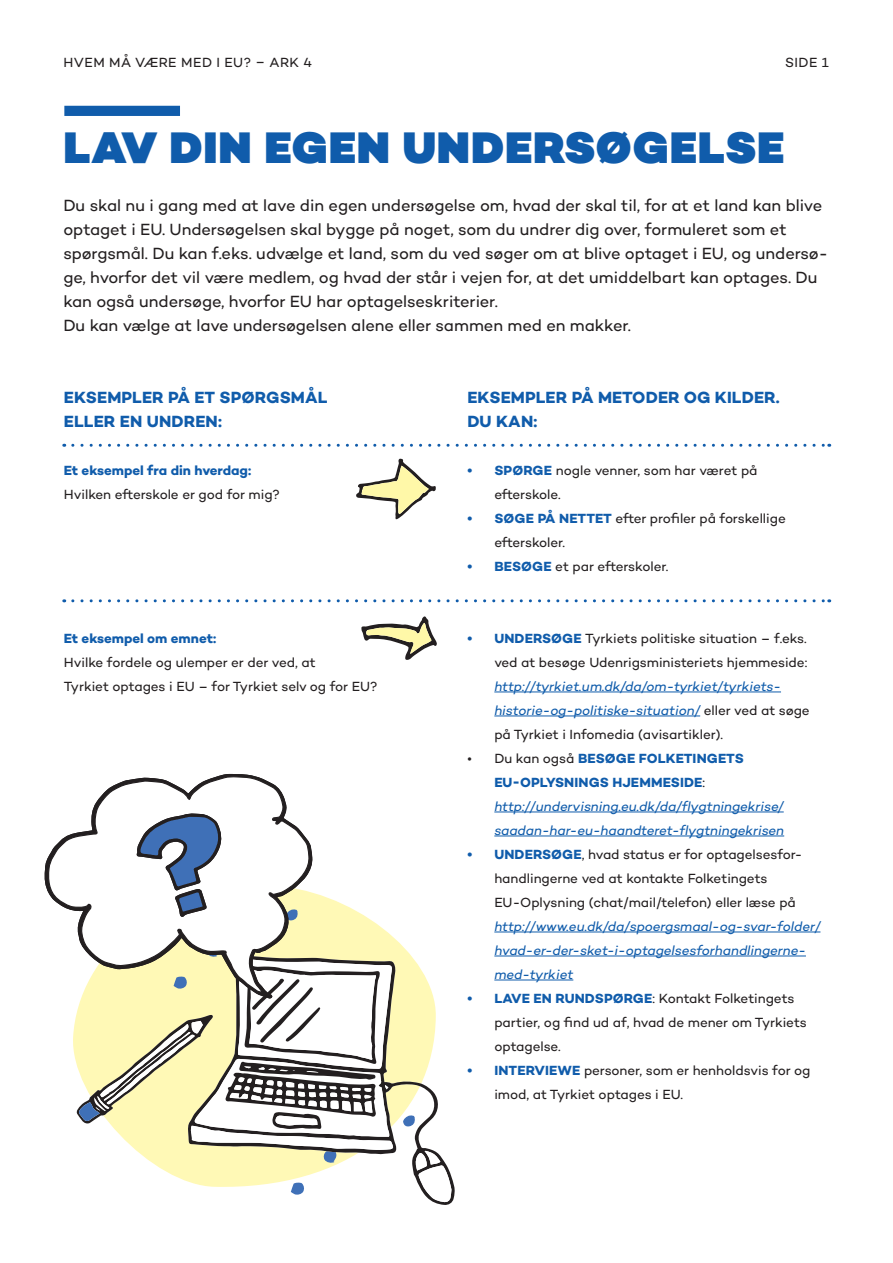
<style>
.page{position:relative;width:893px;height:1263px;background:#fff}
.page>*{position:absolute;margin:0;border:0;box-sizing:border-box;transform-origin:0 0}
.t1{font:900 45px "Campton";letter-spacing:.02em;color:#105cab}
.t2{font:16.5px/24px "Campton";letter-spacing:-.005em;color:#231f20}
.t3{font:700 16.5px "Campton";letter-spacing:.01em;color:#105cab}
.t4{font:13.5px/24px "Campton";letter-spacing:-.005em;color:#231f20}
.t5{font:italic 13.5px/24px "Campton";letter-spacing:-.005em;color:#105cab}
.t6{font:700 13.5px "Campton";letter-spacing:-.005em;color:#105cab}
.t7{font:13.5px "Campton";letter-spacing:.035em;color:#231f20}
.s1{font-weight:700;color:#105cab}
.s2{font-style:italic;color:#105cab}
.s3{font-style:normal;color:#231f20}
.s4{font-weight:700;font-style:normal}
</style>
<div class="page">
<div style="left:64px;top:106px;width:116px;height:10px;background:#105cab"></div>
<hr style="left:494px;top:692px;width:287px;height:1px;background:#105cab">
<hr style="left:494px;top:716px;width:206px;height:1px;background:#105cab">
<hr style="left:494px;top:812px;width:290px;height:1px;background:#105cab">
<hr style="left:494px;top:836px;width:290px;height:1px;background:#105cab">
<hr style="left:494px;top:932px;width:326px;height:1px;background:#105cab">
<hr style="left:494px;top:956px;width:312px;height:1px;background:#105cab">
<hr style="left:494px;top:980px;width:79px;height:1px;background:#105cab">
<svg style="left:356px;top:458px;width:80px;height:61px"></svg>
<svg style="left:361px;top:616px;width:76px;height:44px"></svg>
<svg style="left:73px;top:444px;width:757px;height:3px"></svg>
<svg style="left:73px;top:599px;width:757px;height:3px"></svg>
<svg style="left:73px;top:937px;width:337px;height:245px"></svg>
<svg style="left:188px;top:954px;width:267px;height:251px"></svg>
<svg style="left:415px;top:1150px;width:36px;height:52px"></svg>
<svg style="left:47px;top:775px;width:220px;height:218px"></svg>
<svg style="left:76px;top:781px;width:317px;height:383px"></svg>
<p class="t7" style="left:63px;top:53px;width:250px">HVEM MÅ VÆRE MED I EU? – ARK 4</p>
<p class="t4" style="left:785px;top:50px;width:45px">SIDE 1</p>
<p class="t1" style="left:64px;top:118px;width:722px">LAV DIN EGEN UNDERSØGELSE</p>
<p class="t2" style="left:63px;top:193px;width:766px">Du skal nu i gang med at lave din egen undersøgelse om, hvad der skal til, for at et land kan blive optaget i EU. Undersøgelsen skal bygge på noget, som du undrer dig over, formuleret som et spørgsmål. Du kan f.eks. udvælge et land, som du ved søger om at blive optaget i EU, og undersø&shy;ge, hvorfor det vil være medlem, og hvad der står i vejen for, at det umiddelbart kan optages. Du kan også undersøge, hvorfor EU har optagelseskriterier.</p>
<p class="t2" style="left:63px;top:313px;width:569px">Du kan vælge at lave undersøgelsen alene eller sammen med en makker.</p>
<p class="t3" style="left:64px;top:386px;width:265px">EKSEMPLER PÅ ET SPØRGSMÅL</p>
<p class="t3" style="left:64px;top:410px;width:160px">ELLER EN UNDREN:</p>
<p class="t6" style="left:64px;top:461px;width:189px">Et eksempel fra din hverdag:</p>
<p class="t4" style="left:64px;top:482px;width:218px">Hvilken efterskole er god for mig?</p>
<p class="t6" style="left:64px;top:629px;width:154px">Et eksempel om emnet:</p>
<p class="t4" style="left:64px;top:650px;width:315px">Hvilke fordele og ulemper er der ved, at<br>Tyrkiet optages i EU – for Tyrkiet selv og for EU?</p>
<p class="t3" style="left:467px;top:386px;width:314px">EKSEMPLER PÅ METODER OG KILDER.</p>
<p class="t3" style="left:467px;top:410px;width:71px">DU KAN:</p>
<p class="t4" style="left:494px;top:458px;width:265px;text-indent:-27px"><span class="s1">• SPØRGE</span> nogle venner, som har været på efterskole.</p>
<p class="t4" style="left:494px;top:506px;width:293px;text-indent:-27px"><span class="s1">• SØGE PÅ NETTET</span> efter profiler på forskellige efterskoler.</p>
<p class="t4" style="left:467px;top:554px;width:203px"><span class="s1">• BESØGE</span> et par efterskoler.</p>
<p class="t4" style="left:494px;top:626px;width:317px;text-indent:-27px"><span class="s1">• UNDERSØGE</span> Tyrkiets politiske situation – f.eks. ved at besøge Udenrigsministeriets hjemmeside: <span class="s2">http://tyrkiet.um.dk/da/om-tyrkiet/tyrkiets&shy;historie-og-politiske-situation/</span> eller ved at søge på Tyrkiet i Infomedia (avisartikler).</p>
<p class="t5" style="left:494px;top:746px;width:291px;text-indent:-27px"><span class="s3">• Du kan også</span> <span class="s4">BESØGE FOLKETINGETS EU-OPLYSNINGS HJEMMESIDE</span><span class="s3">: </span>http://undervisning.eu.dk/da/flygtningekrise/ saadan-har-eu-haandteret-flygtningekrisen</p>
<p class="t4" style="left:494px;top:842px;width:328px;text-indent:-27px"><span class="s1">• UNDERSØGE</span>, hvad status er for optagelsesfor&shy;handlingerne ved at kontakte Folketingets EU-Oplysning (chat/mail/telefon) eller læse på <span class="s2">http://www.eu.dk/da/spoergsmaal-og-svar-folder/ hvad-er-der-sket-i-optagelsesforhandlingerne&shy;med-tyrkiet</span></p>
<p class="t4" style="left:494px;top:986px;width:314px;text-indent:-27px"><span class="s1">• LAVE EN RUNDSPØRGE</span>: Kontakt Folketingets partier, og find ud af, hvad de mener om Tyrkiets optagelse.</p>
<p class="t4" style="left:494px;top:1058px;width:318px;text-indent:-27px"><span class="s1">• INTERVIEWE</span> personer, som er henholdsvis for og imod, at Tyrkiet optages i EU.</p>
</div>
